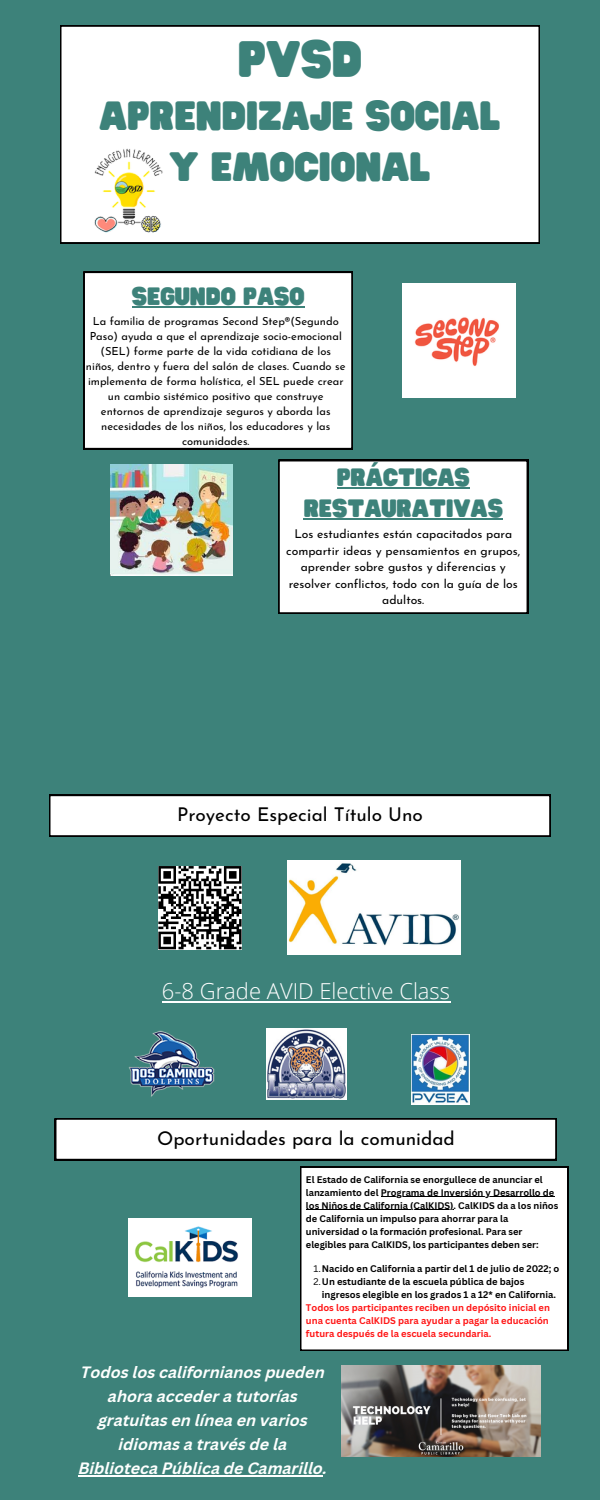
<style>
.page{position:relative;width:600px;height:1500px;background:#3d827a}
.page>*{position:absolute;margin:0;border:0;box-sizing:border-box;transform-origin:0 0}
.t1{font:44.9px "Hitand Run";color:#3d827a}
.t2{font:35.9px/50.2px "Hitand Run";color:#3d827a;text-align:center}
.t3{font:22px/30.8px "Hitand Run";color:#3d827a;text-align:center}
.t4{font:300 22px "Open Sans";color:#fff}
.t5{font:19px "Josefin Sans";color:#000}
.t6{font:italic 700 16px/24px "Canva Sans";color:#fefffe;text-align:center}
.t7{font:12.2px/16.5px "Josefin Sans";color:#000;text-align:center}
.t8{font:11.2px/15px "Josefin Sans";color:#000;text-align:center}
.t9{font:700 9.4px/13px "Canva Sans";color:#000}
.t10{font:700 9.4px/13px "Canva Sans";color:#ff1616}
.t11{font:700 9.3px/13px "Canva Sans";color:#000}
.s1{font-weight:400}
</style>
<div class="page">
<img style="left:287px;top:861px;width:173px;height:94px">
<svg style="left:158px;top:866px;width:84px;height:83px;background:#7c7c7c"></svg>
<div style="left:60px;top:25px;width:480px;height:219px;background:#fff"></div>
<img style="left:85px;top:140px;width:86px;height:99px">
<div style="left:83px;top:272px;width:270px;height:177px;background:#fff"></div>
<img style="left:402px;top:284px;width:113px;height:113px">
<div style="left:278px;top:460px;width:250px;height:154px;background:#fff"></div>
<img style="left:110px;top:465px;width:123px;height:111px">
<img style="left:128px;top:1219px;width:124px;height:78px">
<div style="left:300px;top:1166px;width:268px;height:185px;background:#fff"></div>
<img style="left:341px;top:1365px;width:199px;height:91px">
<svg style="left:49px;top:795px;width:502px;height:42px;background:#ebebeb"></svg>
<svg style="left:55px;top:1118px;width:502px;height:42px;background:#ebebeb"></svg>
<img style="left:128px;top:1030px;width:86px;height:67px">
<img style="left:267px;top:1029px;width:80px;height:70px">
<img style="left:412px;top:1034px;width:58px;height:71px">
<hr style="left:162px;top:1001px;width:288px;height:1px;background:#fff">
<hr style="left:132px;top:306px;width:173px;height:2px;background:#3d827a">
<hr style="left:337px;top:487px;width:133px;height:2px;background:#3d827a">
<hr style="left:304px;top:518px;width:199px;height:2px;background:#3d827a">
<hr style="left:78px;top:1476px;width:245px;height:1px;background:#fefffe">
<hr style="left:381px;top:1197px;width:173px;height:1px;background:#000">
<hr style="left:306px;top:1210px;width:147px;height:1px;background:#000">
<h1 class="t1" style="left:238px;top:34px;width:126px">PVSD</h1>
<h2 class="t2" style="left:99px;top:93px;width:403px">APRENDIZAJE SOCIAL<br>Y EMOCIONAL</h2>
<h3 class="t3" style="left:132px;top:282px;width:174px">SEGUNDO PASO</h3>
<p class="t8" style="left:86px;top:315px;width:261px">La familia de programas Second Step®(Segundo Paso) ayuda a que el aprendizaje socio-emocional (SEL) forme parte de la vida cotidiana de los niños, dentro y fuera del salón de clases. Cuando se implementa de forma holística, el SEL puede crear un cambio sistémico positivo que construye entornos de aprendizaje seguros y aborda las necesidades de los niños, los educadores y las comunidades.</p>
<h3 class="t3" style="left:304px;top:463px;width:201px">PRÁCTICAS<br>RESTAURATIVAS</h3>
<p class="t7" style="left:286px;top:527px;width:236px">Los estudiantes están capacitados para compartir ideas y pensamientos en grupos, aprender sobre gustos y diferencias y resolver conflictos, todo con la guía de los adultos.</p>
<h3 class="t5" style="left:177px;top:807px;width:247px">Proyecto Especial Título Uno</h3>
<h3 class="t4" style="left:162px;top:976px;width:290px">6-8 Grade AVID Elective Class</h3>
<h3 class="t5" style="left:157px;top:1130px;width:299px">Oportunidades para la comunidad</h3>
<p class="t11" style="left:306px;top:1173px;width:254px">El Estado de California se enorgullece de anunciar el lanzamiento del Programa de Inversión y Desarrollo de los Niños de California (CalKIDS). CalKIDS da a los niños de California un impulso para ahorrar para la universidad o la formación profesional. Para ser elegibles para CalKIDS, los participantes deben ser:</p>
<p class="t9" style="left:313px;top:1262px;width:247px"><span class="s1">1.</span>Nacido en California a partir del 1 de julio de 2022; o<br><span class="s1">2.</span>Un estudiante de la escuela pública de bajos</p>
<p class="t9" style="left:322px;top:1288px;width:236px">ingresos elegible en los grados 1 a 12* en California.</p>
<p class="t10" style="left:306px;top:1301px;width:246px">Todos los participantes reciben un depósito inicial en una cuenta CalKIDS para ayudar a pagar la educación futura después de la escuela secundaria.</p>
<h3 class="t6" style="left:78px;top:1362px;width:251px">Todos los californianos pueden ahora acceder a tutorías gratuitas en línea en varios idiomas a través de la<br>Biblioteca Pública de Camarillo.</h3>
</div>
